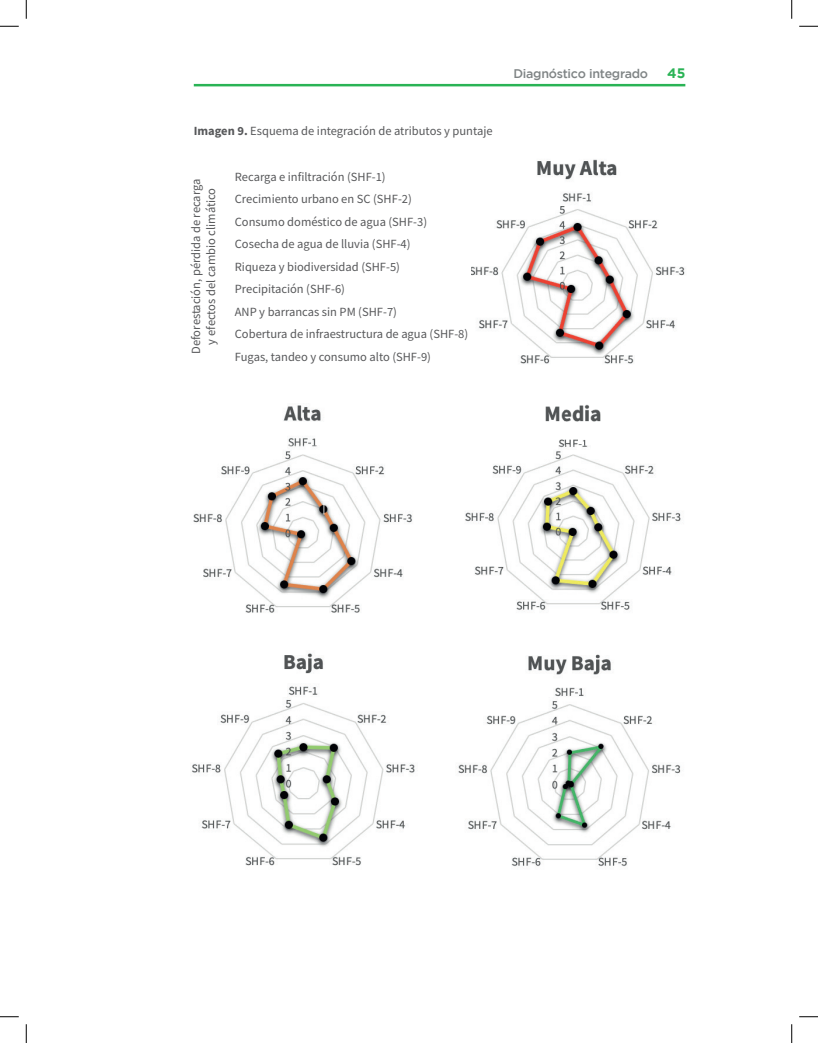
<style>
.page{position:relative;width:818px;height:1043px;background:#fff}
.page>*{position:absolute;margin:0;border:0;box-sizing:border-box;transform-origin:0 0}
.t1{font:700 13.75px "Gotham";color:#2ab355}
.t2{font:12.5px/22.5px "Source Sans Pro";color:#57585a}
.t3{font:500 12.5px "Gotham";letter-spacing:-.02em;color:#7f8485}
.s1{font-weight:700}
</style>
<div class="page">
<hr style="left:194px;top:84px;width:491px;height:2px;background:#2ab355">
<img style="left:472px;top:159px;width:213px;height:205px">
<img style="left:192px;top:445px;width:489px;height:422px">
<img style="left:283px;top:404px;width:318px;height:41px">
<svg style="left:0;top:25px;width:19px;height:2px"></svg>
<svg style="left:799px;top:25px;width:19px;height:2px"></svg>
<svg style="left:0;top:1016px;width:19px;height:1px"></svg>
<svg style="left:799px;top:1016px;width:19px;height:1px"></svg>
<svg style="left:25px;top:0;width:2px;height:19px"></svg>
<svg style="left:25px;top:1024px;width:2px;height:18px"></svg>
<svg style="left:791px;top:0;width:1px;height:19px"></svg>
<svg style="left:791px;top:1024px;width:1px;height:18px"></svg>
<p class="t2" style="left:194px;top:119px;width:300px"><span class="s1">Imagen 9.</span> Esquema de integración de atributos y puntaje</p>
<p class="t2" style="left:235px;top:165px;width:235px">Recarga e infiltración (SHF-1)<br>Crecimiento urbano en SC (SHF-2)<br>Consumo doméstico de agua (SHF-3)<br>Cosecha de agua de lluvia (SHF-4)<br>Riqueza y biodiversidad (SHF-5)<br>Precipitación (SHF-6)<br>ANP y barrancas sin PM (SHF-7)<br>Cobertura de infraestructura de agua (SHF-8)<br>Fugas, tandeo y consumo alto (SHF-9)</p>
<p class="t2" style="left:188px;top:354px;width:177px;line-height:15px;text-align:center;rotate:-90deg">Deforestación, pérdida de recarga y efectos del cambio climático</p>
<p class="t3" style="left:513px;top:66px;width:136px">Diagnóstico integrado</p>
<p class="t1" style="left:667px;top:65px;width:20px">45</p>
</div>
